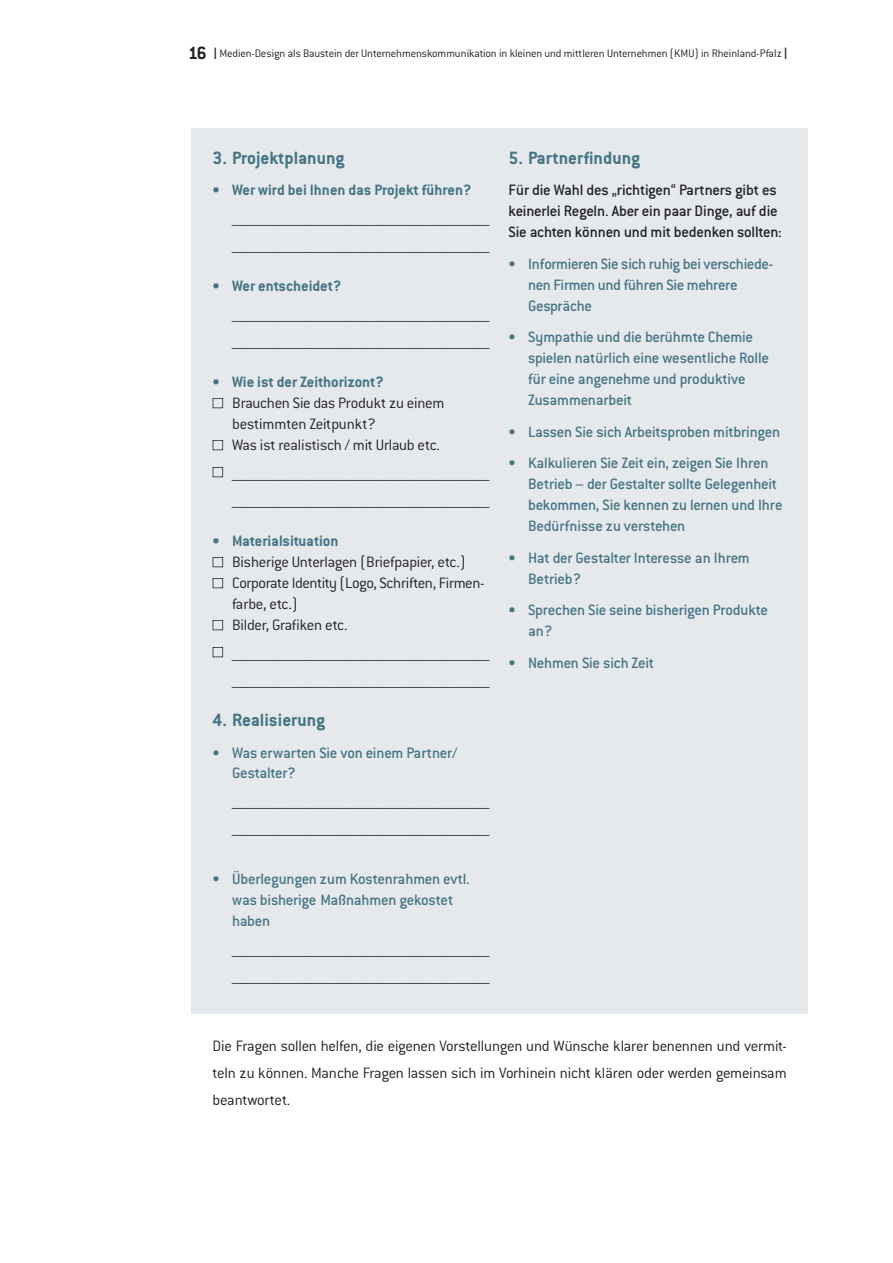
<style>
.page{position:relative;width:893px;height:1263px;background:#fff}
.page>*{position:absolute;margin:0;border:0;box-sizing:border-box;transform-origin:0 0}
.t1{font:700 19.5px "Conduit ITC";color:#467585}
.t2{font:300 16.5px/27px "Conduit ITC";letter-spacing:-.015em;color:#212125}
.t3{font:500 16.5px/21px "Conduit ITC";letter-spacing:-.015em;color:#467585}
.t4{font:500 16.5px/21px "Conduit ITC";letter-spacing:-.015em;color:#212125}
.t5{font:700 16.5px "Conduit ITC";color:#467585}
.t6{font:300 12px "Conduit ITC";letter-spacing:-.01em;color:#212125}
.s1{font-weight:700;font-size:19.5px}
.s2{font-size:18px}
</style>
<div class="page">
<div style="left:191px;top:128px;width:617px;height:885px;background:#e5e9ec"></div>
<svg style="left:213px;top:398px;width:10px;height:10px"></svg>
<svg style="left:213px;top:440px;width:10px;height:10px"></svg>
<svg style="left:213px;top:467px;width:10px;height:10px"></svg>
<svg style="left:213px;top:557px;width:10px;height:10px"></svg>
<svg style="left:213px;top:578px;width:10px;height:10px"></svg>
<svg style="left:213px;top:620px;width:10px;height:10px"></svg>
<svg style="left:213px;top:647px;width:10px;height:10px"></svg>
<p class="t6" style="left:188px;top:47px;width:601px"><span class="s1">16</span> <span class="s2">l</span> Medien-Design als Baustein der Unternehmenskommunikation in kleinen und mittleren Unternehmen (KMU) in Rheinland-Pfalz <span class="s2">l</span></p>
<p class="t1" style="left:213px;top:146px;width:133px">3. Projektplanung</p>
<p class="t5" style="left:213px;top:180px;width:260px">• Wer wird bei Ihnen das Projekt führen?</p>
<p class="t2" style="left:232px;top:204px;width:259px">______________________________________________________________________________ ______________________________________________________________________________</p>
<p class="t5" style="left:213px;top:276px;width:130px">• Wer entscheidet?</p>
<p class="t2" style="left:232px;top:300px;width:259px">______________________________________________________________________________ ______________________________________________________________________________</p>
<p class="t5" style="left:213px;top:372px;width:173px">• Wie ist der Zeithorizont?</p>
<p class="t2" style="left:232px;top:393px;width:214px;line-height:21px">Brauchen Sie das Produkt zu einem bestimmten Zeitpunkt?<br>Was ist realistisch / mit Urlaub etc.</p>
<p class="t2" style="left:232px;top:459px;width:259px">______________________________________________________________________________ ______________________________________________________________________________</p>
<p class="t5" style="left:213px;top:531px;width:127px">• Materialsituation</p>
<p class="t2" style="left:232px;top:552px;width:254px;line-height:21px">Bisherige Unterlagen (Briefpapier, etc.)<br>Corporate Identity (Logo, Schriften, Firmen&shy;farbe, etc.)<br>Bilder, Grafiken etc.</p>
<p class="t2" style="left:232px;top:639px;width:259px">______________________________________________________________________________ ______________________________________________________________________________</p>
<p class="t1" style="left:213px;top:709px;width:114px">4. Realisierung</p>
<p class="t3" style="left:232px;top:743px;width:227px;line-height:19.8px;text-indent:-20px">• Was erwarten Sie von einem Partner/<br>Gestalter?</p>
<p class="t2" style="left:232px;top:786px;width:259px">______________________________________________________________________________ ______________________________________________________________________________</p>
<p class="t3" style="left:232px;top:868px;width:239px;text-indent:-20px">• Überlegungen zum Kostenrahmen evtl. was bisherige Maßnahmen gekostet haben</p>
<p class="t2" style="left:232px;top:934px;width:259px">______________________________________________________________________________ ______________________________________________________________________________</p>
<p class="t1" style="left:509px;top:146px;width:133px">5. Partnerfindung</p>
<p class="t4" style="left:509px;top:179px;width:275px">Für die Wahl des „richtigen“ Partners gibt es keinerlei Regeln. Aber ein paar Dinge, auf die<br>Sie achten können und mit bedenken sollten:</p>
<p class="t3" style="left:528px;top:253px;width:247px;text-indent:-20px">• Informieren Sie sich ruhig bei verschiede&shy;nen Firmen und führen Sie mehrere<br>Gespräche</p>
<p class="t3" style="left:528px;top:326px;width:242px;text-indent:-20px">• Sympathie und die berühmte Chemie spielen natürlich eine wesentliche Rolle für eine angenehme und produktive<br>Zusammenarbeit</p>
<p class="t3" style="left:509px;top:421px;width:273px">• Lassen Sie sich Arbeitsproben mitbringen</p>
<p class="t3" style="left:528px;top:452px;width:256px;text-indent:-20px">• Kalkulieren Sie Zeit ein, zeigen Sie Ihren Betrieb – der Gestalter sollte Gelegenheit bekommen, Sie kennen zu lernen und Ihre Bedürfnisse zu verstehen</p>
<p class="t3" style="left:528px;top:547px;width:223px;text-indent:-20px">• Hat der Gestalter Interesse an Ihrem<br>Betrieb?</p>
<p class="t3" style="left:528px;top:599px;width:242px;text-indent:-20px">• Sprechen Sie seine bisherigen Produkte an?</p>
<p class="t3" style="left:509px;top:652px;width:147px">• Nehmen Sie sich Zeit</p>
<p class="t2" style="left:213px;top:1033px;width:576px;text-align:justify">Die Fragen sollen helfen, die eigenen Vorstellungen und Wünsche klarer benennen und vermit&shy;teln zu können. Manche Fragen lassen sich im Vorhinein nicht klären oder werden gemeinsam beantwortet.</p>
</div>
